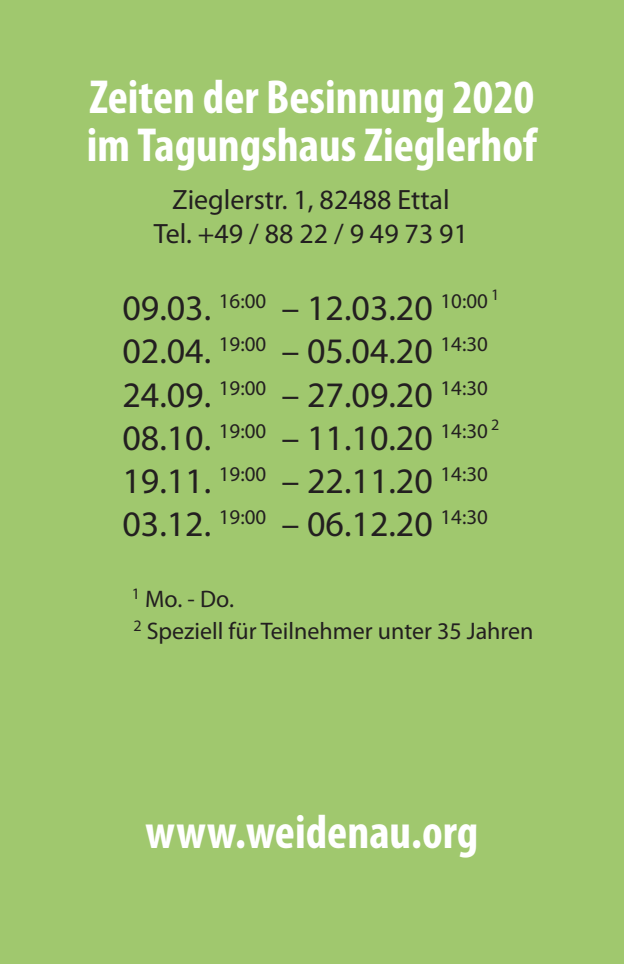
<style>
.page{position:relative;width:624px;height:964px;background:#a0c86e}
.page>*{position:absolute;margin:0;border:0;box-sizing:border-box;transform-origin:0 0}
.t1{font:700 condensed 48px/48px "Myriad Pro";color:#fff}
.t2{font:36px/43.2px "Myriad Pro";color:#231f20}
.t3{font:28px/33.6px "Myriad Pro";color:#231f20;text-align:center}
.t4{font:24px "Myriad Pro";color:#231f20}
</style>
<div class="page">
<h1 class="t1" style="left:87px;top:77px;width:451px">Zeiten der Besinnung 2020 im Tagungshaus Zieglerhof</h1>
<p class="t3" style="left:154px;top:186px;width:316px">Zieglerstr. 1, 82488 Ettal<br>Tel. +49 / 88 22 / 9 49 73 91</p>
<p class="t2" style="left:122px;top:290px;width:379px">09.03. <sup>16:00</sup> – 12.03.20 <sup>10:00</sup> <sup>1<br></sup>02.04. <sup>19:00</sup> – 05.04.20 <sup>14:30<br></sup>24.09. <sup>19:00</sup> – 27.09.20 <sup>14:30<br></sup>08.10. <sup>19:00</sup> – 11.10.20 <sup>14:30</sup> <sup>2<br></sup>19.11. <sup>19:00</sup> – 22.11.20 <sup>14:30<br></sup>03.12. <sup>19:00</sup> – 06.12.20 <sup>14:30</sup></p>
<p class="t4" style="left:132px;top:589px;width:104px"><sup>1</sup> Mo. - Do.</p>
<p class="t4" style="left:133px;top:621px;width:402px"><sup>2</sup> Speziell für Teilnehmer unter 35 Jahren</p>
<h1 class="t1" style="left:146px;top:812px;width:334px">www.weidenau.org</h1>
</div>
